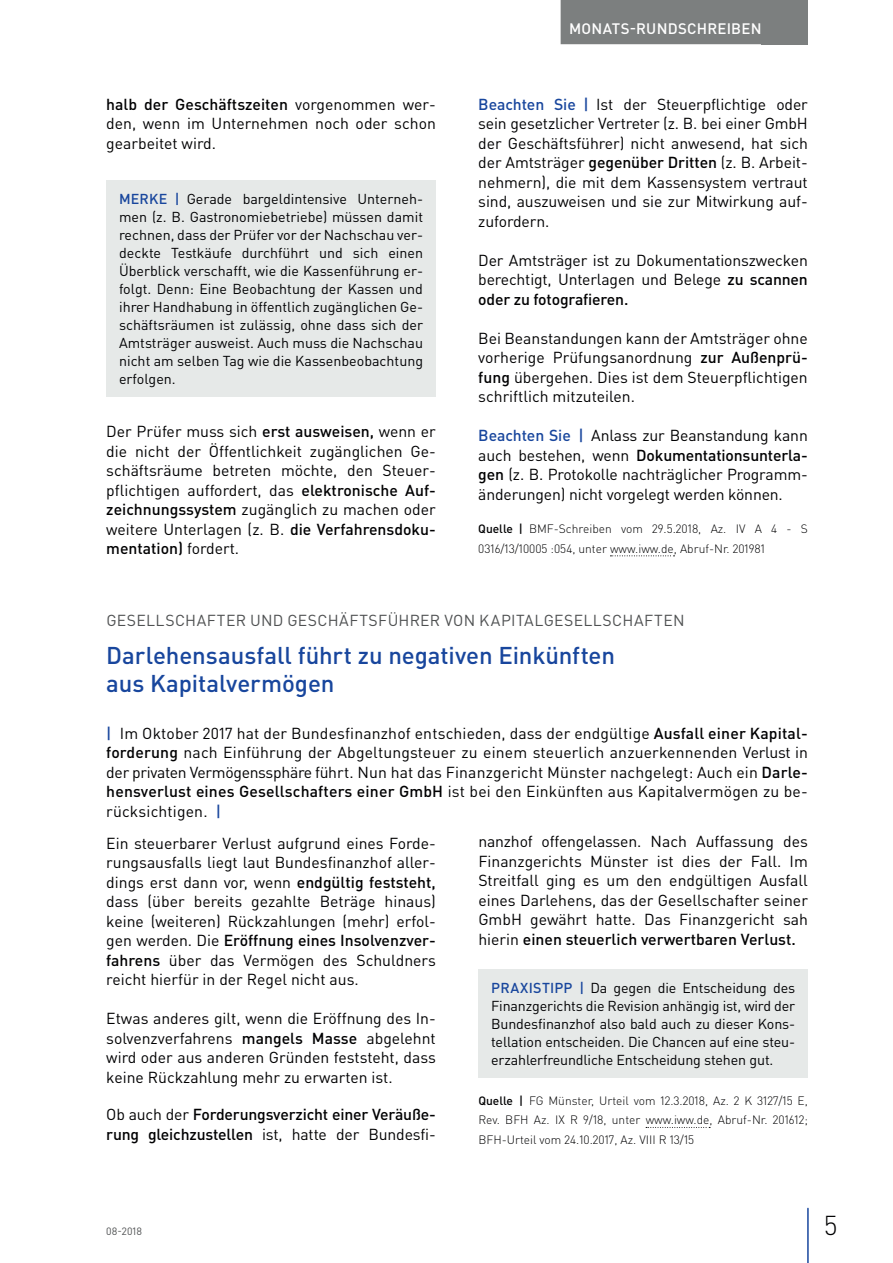
<style>
.page{position:relative;width:893px;height:1263px;background:#fff}
.page>*{position:absolute;margin:0;border:0;box-sizing:border-box;transform-origin:0 0}
.t1{font:300 27px "DIN Pro";color:#000002}
.t2{font:500 24px/28.5px "DIN Pro";letter-spacing:-.005em;color:#18469d}
.t3{font:15.75px/19.5px "DIN Pro";color:#000002;text-align:justify}
.t4{font:500 15.75px/19.5px "DIN Pro";letter-spacing:-.01em;color:#000002}
.t5{font:15.75px "DIN Pro";letter-spacing:.025em;color:#4f5152}
.t6{font:500 15px "DIN Pro";letter-spacing:.015em;color:#fff}
.t7{font:14.25px/18px "DIN Pro";letter-spacing:-.01em;color:#000002;text-align:justify}
.t8{font:300 12px/19.5px "DIN Pro";color:#000002}
.t9{font:10.5px "DIN Pro";color:#4f5152}
.s1{font-weight:500}
.s2{font-weight:500;color:#18469d}
.s3{font-weight:400}
</style>
<div class="page">
<div style="left:762px;top:0;width:46px;height:44px;background:#7c7f7f"></div>
<hr style="left:807px;top:1208px;width:2px;height:55px;background:#18469d">
<div style="left:561px;top:0;width:209px;height:44px;background:#7c7f7f"></div>
<div style="left:106px;top:181px;width:330px;height:216px;background:#e6e9e8"></div>
<svg style="left:610px;top:555px;width:64px;height:1px"></svg>
<svg style="left:646px;top:1127px;width:64px;height:1px"></svg>
<div style="left:478px;top:969px;width:330px;height:109px;background:#e6e9e8"></div>
<p class="t3" style="left:106px;top:94px;width:331px"><span class="s1">halb der Geschäftszeiten</span> vorgenommen wer&shy;den, wenn im Unternehmen noch oder schon gearbeitet wird.</p>
<p class="t7" style="left:119px;top:190px;width:306px"><span class="s2">MERKE |</span> Gerade bargeldintensive Unterneh&shy;men (z. B. Gastronomiebetriebe) müssen damit rechnen, dass der Prüfer vor der Nachschau ver&shy;deckte Testkäufe durchführt und sich einen Überblick verschafft, wie die Kassenführung er&shy;folgt. Denn: Eine Beobachtung der Kassen und ihrer Handhabung in öffentlich zugänglichen Ge&shy;schäftsräumen ist zulässig, ohne dass sich der Amtsträger ausweist. Auch muss die Nachschau nicht am selben Tag wie die Kassenbeobachtung erfolgen.</p>
<p class="t3" style="left:106px;top:421px;width:331px">Der Prüfer muss sich <span class="s1">erst ausweisen,</span> wenn er die nicht der Öffentlichkeit zugänglichen Ge&shy;schäftsräume betreten möchte, den Steuer&shy;pflichtigen auffordert, das <span class="s1">elektronische Auf&shy;zeichnungssystem</span> zugänglich zu machen oder weitere Unterlagen (z. B. <span class="s1">die Verfahrensdoku&shy;mentation)</span> fordert.</p>
<p class="t6" style="left:569px;top:18px;width:194px">MONATS-RUNDSCHREIBEN</p>
<p class="t3" style="left:478px;top:94px;width:331px"><span class="s2">Beachten Sie |</span> Ist der Steuerpflichtige oder sein gesetzlicher Vertreter (z. B. bei einer GmbH der Geschäftsführer) nicht anwesend, hat sich der Amtsträger <span class="s1">gegenüber Dritten</span> (z. B. Arbeit&shy;nehmern), die mit dem Kassensystem vertraut sind, auszuweisen und sie zur Mitwirkung auf&shy;zufordern.</p>
<p class="t3" style="left:478px;top:250px;width:331px">Der Amtsträger ist zu Dokumentationszwecken berechtigt, Unterlagen und Belege <span class="s1">zu scannen oder zu fotografieren.</span></p>
<p class="t3" style="left:478px;top:328px;width:331px">Bei Beanstandungen kann der Amtsträger ohne vorherige Prüfungsanordnung <span class="s1">zur Außenprü&shy;fung</span> übergehen. Dies ist dem Steuerpflichtigen schriftlich mitzuteilen.</p>
<p class="t3" style="left:478px;top:425px;width:331px"><span class="s2">Beachten Sie |</span> Anlass zur Beanstandung kann auch bestehen, wenn <span class="s1">Dokumentationsunterla&shy;gen</span> (z. B. Protokolle nachträglicher Programm&shy;änderungen) nicht vorgelegt werden können.</p>
<p class="t8" style="left:478px;top:519px;width:331px"><span class="s1">Quelle |</span> BMF-Schreiben vom 29.5.2018, Az. IV A 4 - S<br>0316/13/10005 :054, unter www.iww.de, Abruf-Nr. 201981</p>
<p class="t5" style="left:106px;top:610px;width:580px">GESELLSCHAFTER UND GESCHÄFTSFÜHRER VON KAPITALGESELLSCHAFTEN</p>
<h2 class="t2" style="left:106px;top:640px;width:510px">Darlehensausfall führt zu negativen Einkünften aus Kapitalvermögen</h2>
<p class="t3" style="left:106px;top:723px;width:703px"><span class="s2">|</span> Im Oktober 2017 hat der Bundesfinanzhof entschieden, dass der endgültige <span class="s1">Ausfall einer Kapital&shy;forderung</span> nach Einführung der Abgeltungsteuer zu einem steuerlich anzuerkennenden Verlust in der privaten Vermögenssphäre führt. Nun hat das Finanzgericht Münster nachgelegt: Auch ein <span class="s1">Darle&shy;hensverlust eines Gesellschafters einer GmbH</span> ist bei den Einkünften aus Kapitalvermögen zu be&shy;rücksichtigen. <span class="s2">|</span></p>
<p class="t3" style="left:106px;top:833px;width:331px">Ein steuerbarer Verlust aufgrund eines Forde&shy;rungsausfalls liegt laut Bundesfinanzhof aller&shy;dings erst dann vor, wenn <span class="s1">endgültig feststeht, </span>dass (über bereits gezahlte Beträge hinaus) keine (weiteren) Rückzahlungen (mehr) erfol&shy;gen werden. Die <span class="s1">Eröffnung eines Insolvenzver&shy;fahrens</span> über das Vermögen des Schuldners reicht hierfür in der Regel nicht aus.</p>
<p class="t3" style="left:106px;top:1008px;width:331px">Etwas anderes gilt, wenn die Eröffnung des In&shy;solvenzverfahrens <span class="s1">mangels Masse</span> abgelehnt wird oder aus anderen Gründen feststeht, dass keine Rückzahlung mehr zu erwarten ist.</p>
<p class="t4" style="left:106px;top:1104px;width:331px"><span class="s3">Ob auch der</span> Forderungsverzicht einer Veräuße&shy;rung gleichzustellen <span class="s3">ist, hatte der Bundesfi-</span></p>
<p class="t3" style="left:478px;top:831px;width:331px">nanzhof offengelassen. Nach Auffassung des Finanzgerichts Münster ist dies der Fall. Im Streitfall ging es um den endgültigen Ausfall eines Darlehens, das der Gesellschafter seiner GmbH gewährt hatte. Das Finanzgericht sah hierin <span class="s1">einen steuerlich verwertbaren Verlust.</span></p>
<p class="t7" style="left:491px;top:978px;width:306px"><span class="s2">PRAXISTIPP |</span> Da gegen die Entscheidung des Finanzgerichts die Revision anhängig ist, wird der Bundesfinanzhof also bald auch zu dieser Kons&shy;tellation entscheiden. Die Chancen auf eine steu&shy;erzahlerfreundliche Entscheidung stehen gut.</p>
<p class="t8" style="left:478px;top:1090px;width:331px;text-align:justify"><span class="s1">Quelle |</span> FG Münster, Urteil vom 12.3.2018, Az. 2 K 3127/15 E, Rev. BFH Az. IX R 9/18, unter www.iww.de, Abruf-Nr. 201612; BFH-Urteil vom 24.10.2017, Az. VIII R 13/15</p>
<p class="t9" style="left:106px;top:1224px;width:37px">08-2018</p>
<h1 class="t1" style="left:824px;top:1207px;width:15px">5</h1>
</div>
